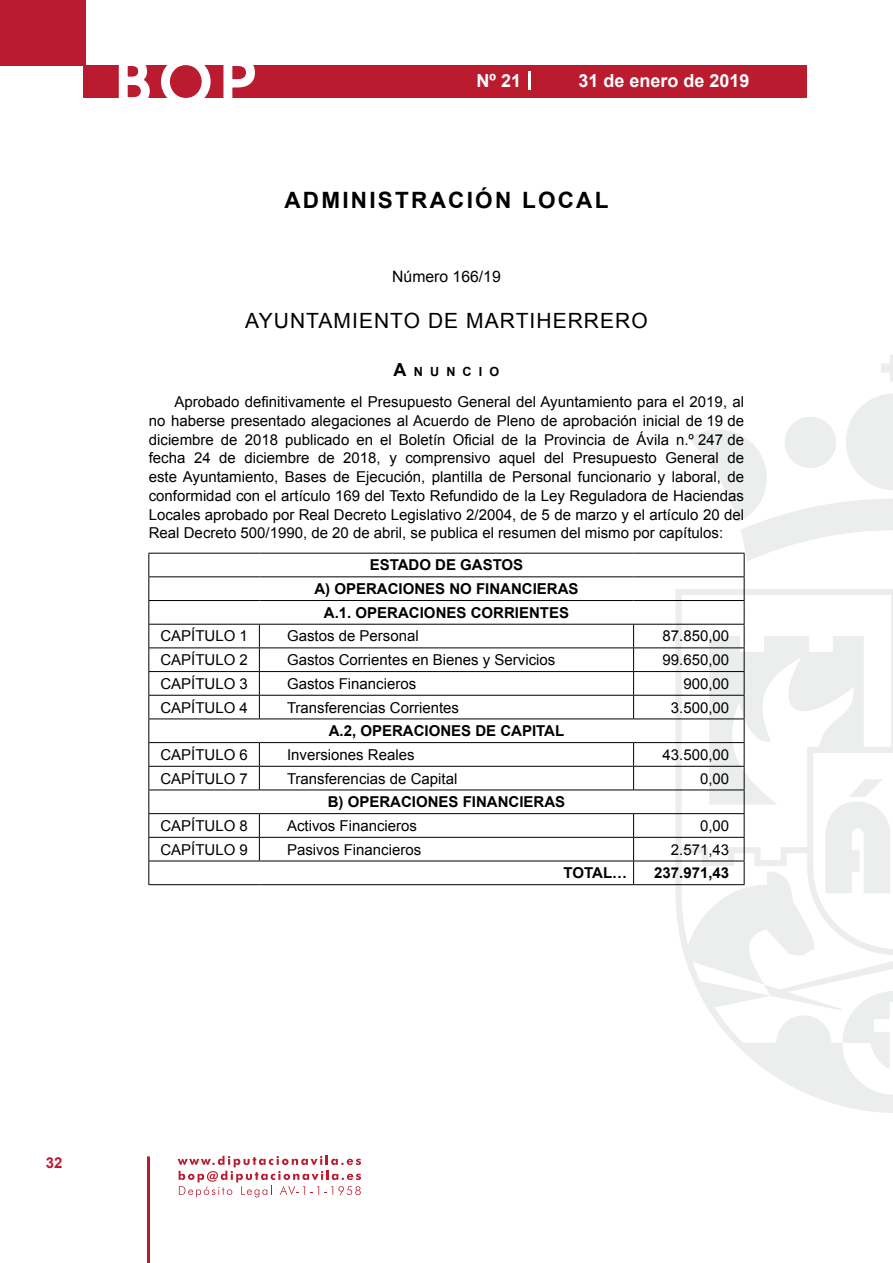
<style>
.page{position:relative;width:893px;height:1263px;background:#fff}
.page>*{position:absolute;margin:0;border:0;box-sizing:border-box;transform-origin:0 0}
.t1{font:500 61.5px "Avant Garde";color:#fff}
.t2{font:700 22.5px "Arial";letter-spacing:.1em;color:#000}
.t3{font:21px "Arial";letter-spacing:.05em;color:#000}
.t4{font:700 18px "Arial";color:#fff}
.t5{font:15.75px "Arial";color:#000}
.t6{font:15px/18.8px "Arial";color:#000;text-align:justify}
.t7{font:700 15px/23.7px "Arial";color:#000;text-align:center}
.t8{font:700 15px "Arial";color:#ba1b2f}
.t9{font:700 12.6px "Arial";letter-spacing:.57em;color:#000}
.s1{font-size:18px}
</style>
<div class="page">
<svg style="left:178px;top:1156px;width:183px;height:41px"></svg>
<hr style="left:147px;top:1156px;width:3px;height:107px;background:#ba1b2f">
<div style="left:0;top:0;width:85px;height:66px;background:#ba1b2f"></div>
<div style="left:84px;top:65px;width:723px;height:33px;background:#ba1b2f"></div>
<svg style="left:118px;top:65px;width:32px;height:33px"></svg>
<svg style="left:161px;top:65px;width:50px;height:33px"></svg>
<svg style="left:223px;top:65px;width:32px;height:33px"></svg>
<svg style="left:529px;top:71px;width:2px;height:19px"></svg>
<svg style="left:881px;top:355px;width:12px;height:27px"></svg>
<svg style="left:675px;top:589px;width:218px;height:524px"></svg>
<svg style="left:764px;top:984px;width:129px;height:86px"></svg>
<hr style="left:148px;top:553px;width:111px;height:1px;background:#000">
<hr style="left:259px;top:553px;width:375px;height:1px;background:#000">
<hr style="left:634px;top:553px;width:110px;height:1px;background:#000">
<hr style="left:148px;top:576px;width:111px;height:1px;background:#000">
<hr style="left:259px;top:576px;width:375px;height:1px;background:#000">
<hr style="left:634px;top:576px;width:110px;height:1px;background:#000">
<hr style="left:148px;top:600px;width:111px;height:1px;background:#000">
<hr style="left:259px;top:600px;width:375px;height:1px;background:#000">
<hr style="left:634px;top:600px;width:110px;height:1px;background:#000">
<hr style="left:148px;top:624px;width:111px;height:1px;background:#000">
<hr style="left:259px;top:624px;width:375px;height:1px;background:#000">
<hr style="left:634px;top:624px;width:110px;height:1px;background:#000">
<hr style="left:148px;top:647px;width:111px;height:1px;background:#000">
<hr style="left:259px;top:647px;width:375px;height:1px;background:#000">
<hr style="left:634px;top:647px;width:110px;height:1px;background:#000">
<hr style="left:148px;top:671px;width:111px;height:1px;background:#000">
<hr style="left:259px;top:671px;width:375px;height:1px;background:#000">
<hr style="left:634px;top:671px;width:110px;height:1px;background:#000">
<hr style="left:148px;top:695px;width:111px;height:1px;background:#000">
<hr style="left:259px;top:695px;width:375px;height:1px;background:#000">
<svg style="left:259px;top:625px;width:1px;height:93px"></svg>
<hr style="left:634px;top:695px;width:110px;height:1px;background:#000">
<svg style="left:633px;top:625px;width:1px;height:93px"></svg>
<hr style="left:148px;top:718px;width:111px;height:1px;background:#000">
<hr style="left:259px;top:718px;width:375px;height:1px;background:#000">
<hr style="left:634px;top:718px;width:110px;height:1px;background:#000">
<hr style="left:148px;top:742px;width:111px;height:1px;background:#000">
<hr style="left:259px;top:742px;width:375px;height:1px;background:#000">
<hr style="left:634px;top:742px;width:110px;height:1px;background:#000">
<hr style="left:148px;top:766px;width:111px;height:1px;background:#000">
<hr style="left:259px;top:766px;width:375px;height:1px;background:#000">
<svg style="left:259px;top:743px;width:1px;height:46px"></svg>
<hr style="left:634px;top:766px;width:110px;height:1px;background:#000">
<svg style="left:633px;top:743px;width:1px;height:46px"></svg>
<hr style="left:148px;top:789px;width:111px;height:1px;background:#000">
<hr style="left:259px;top:789px;width:375px;height:1px;background:#000">
<hr style="left:634px;top:789px;width:110px;height:1px;background:#000">
<hr style="left:148px;top:813px;width:111px;height:1px;background:#000">
<hr style="left:259px;top:813px;width:375px;height:1px;background:#000">
<hr style="left:634px;top:813px;width:110px;height:1px;background:#000">
<hr style="left:148px;top:837px;width:111px;height:1px;background:#000">
<hr style="left:259px;top:837px;width:375px;height:1px;background:#000">
<svg style="left:259px;top:814px;width:1px;height:47px"></svg>
<hr style="left:634px;top:837px;width:110px;height:1px;background:#000">
<hr style="left:148px;top:861px;width:111px;height:1px;background:#000">
<svg style="left:148px;top:553px;width:1px;height:331px"></svg>
<hr style="left:259px;top:861px;width:375px;height:1px;background:#000">
<hr style="left:634px;top:861px;width:110px;height:1px;background:#000">
<svg style="left:633px;top:814px;width:1px;height:70px"></svg>
<svg style="left:689px;top:393px;width:204px;height:500px"></svg>
<hr style="left:148px;top:884px;width:111px;height:1px;background:#000">
<hr style="left:259px;top:884px;width:375px;height:1px;background:#000">
<hr style="left:634px;top:884px;width:110px;height:1px;background:#000">
<h1 class="t1" style="left:115px;top:44px;width:141px">BOP</h1>
<p class="t4" style="left:477px;top:69px;width:46px">Nº 21</p>
<p class="t4" style="left:578px;top:69px;width:173px">31 de enero de 2019</p>
<h2 class="t2" style="left:284px;top:185px;width:325px">ADMINISTRACIÓN LOCAL</h2>
<p class="t5" style="left:392px;top:266px;width:110px">Número 166/19</p>
<h3 class="t3" style="left:245px;top:307px;width:404px">AYUNTAMIENTO DE MARTIHERRERO</h3>
<p class="t9" style="left:394px;top:363px;width:107px"><span class="s1">A</span>NUNCIO</p>
<p class="t6" style="left:149px;top:392px;width:597px;text-indent:26px">Aprobado definitivamente el Presupuesto General del Ayuntamiento para el 2019, al no haberse presentado alegaciones al Acuerdo de Pleno de aprobación inicial de 19 de diciembre de 2018 publicado en el Boletín Oficial de la Provincia de Ávila n.º 247 de fecha 24 de diciembre de 2018, y comprensivo aquel del Presupuesto General de este Ayuntamiento, Bases de Ejecución, plantilla de Personal funcionario y laboral, de conformidad con el artículo 169 del Texto Refundido de la Ley Reguladora de Haciendas Locales aprobado por Real Decreto Legislativo 2/2004, de 5 de marzo y el artículo 20 del Real Decreto 500/1990, de 20 de abril, se publica el resumen del mismo por capítulos:</p>
<p class="t7" style="left:314px;top:554px;width:266px">ESTADO DE GASTOS<br>A) OPERACIONES NO FINANCIERAS<br>A.1. OPERACIONES CORRIENTES</p>
<p class="t6" style="left:160px;top:627px;width:89px">CAPÍTULO 1</p>
<p class="t6" style="left:287px;top:627px;width:133px">Gastos de Personal</p>
<p class="t6" style="left:662px;top:627px;width:68px">87.850,00</p>
<p class="t6" style="left:160px;top:651px;width:89px">CAPÍTULO 2</p>
<p class="t6" style="left:287px;top:651px;width:270px">Gastos Corrientes en Bienes y Servicios</p>
<p class="t6" style="left:662px;top:651px;width:68px">99.650,00</p>
<p class="t6" style="left:160px;top:674px;width:89px">CAPÍTULO 3</p>
<p class="t6" style="left:287px;top:674px;width:131px">Gastos Financieros</p>
<p class="t6" style="left:683px;top:674px;width:47px">900,00</p>
<p class="t6" style="left:160px;top:698px;width:89px">CAPÍTULO 4</p>
<p class="t6" style="left:287px;top:698px;width:173px">Transferencias Corrientes</p>
<p class="t6" style="left:671px;top:698px;width:60px">3.500,00</p>
<p class="t7" style="left:329px;top:719px;width:237px">A.2, OPERACIONES DE CAPITAL</p>
<p class="t6" style="left:160px;top:745px;width:89px">CAPÍTULO 6</p>
<p class="t6" style="left:287px;top:745px;width:129px">Inversiones Reales</p>
<p class="t6" style="left:662px;top:745px;width:68px">43.500,00</p>
<p class="t6" style="left:160px;top:769px;width:89px">CAPÍTULO 7</p>
<p class="t6" style="left:287px;top:769px;width:172px">Transferencias de Capital</p>
<p class="t6" style="left:700px;top:769px;width:31px">0,00</p>
<p class="t7" style="left:328px;top:790px;width:239px">B) OPERACIONES FINANCIERAS</p>
<p class="t6" style="left:160px;top:816px;width:89px">CAPÍTULO 8</p>
<p class="t6" style="left:287px;top:816px;width:132px">Activos Financieros</p>
<p class="t6" style="left:700px;top:816px;width:31px">0,00</p>
<p class="t6" style="left:160px;top:840px;width:89px">CAPÍTULO 9</p>
<p class="t6" style="left:287px;top:840px;width:136px">Pasivos Financieros</p>
<p class="t6" style="left:671px;top:840px;width:60px">2.571,43</p>
<p class="t7" style="left:564px;top:861px;width:65px">TOTAL…</p>
<p class="t7" style="left:654px;top:861px;width:77px">237.971,43</p>
<p class="t8" style="left:46px;top:1153px;width:18px">32</p>
</div>
